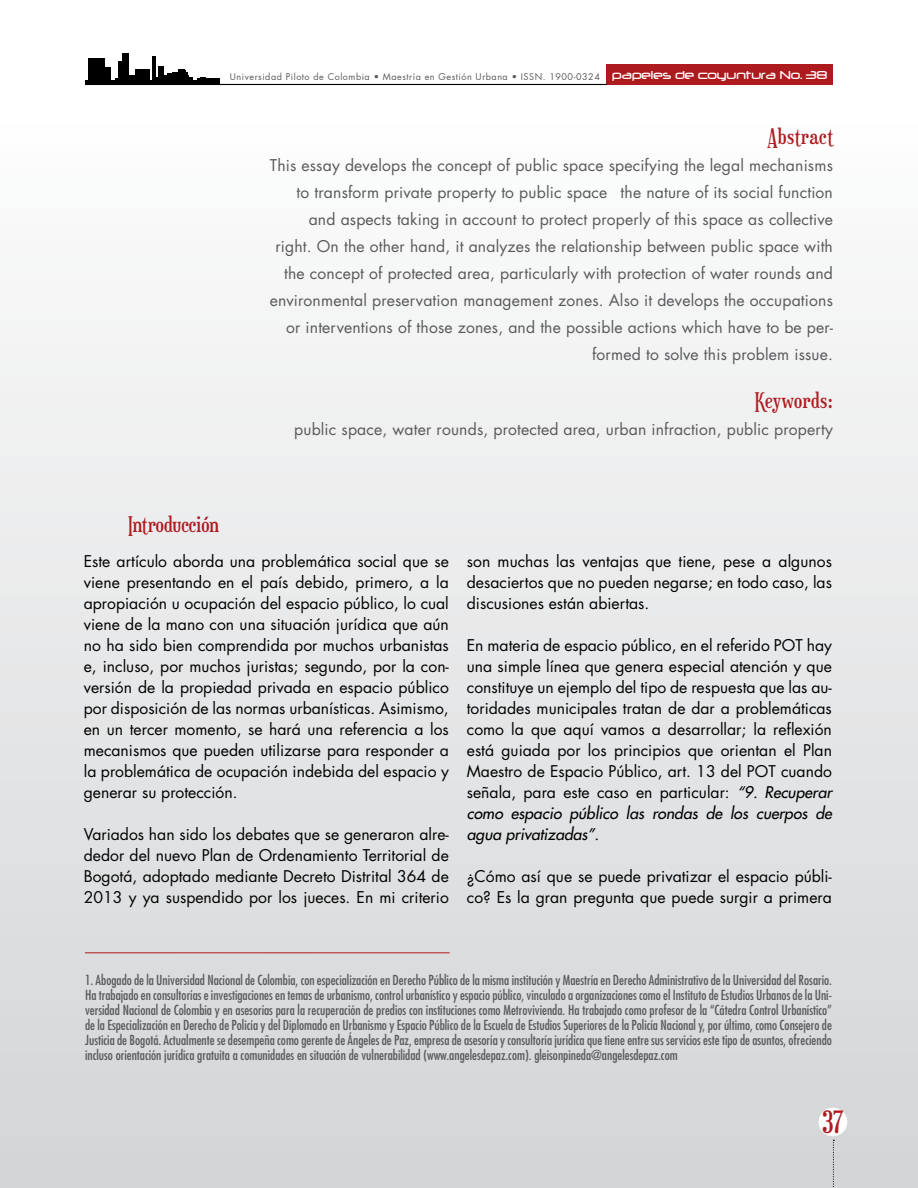
<style>
.page{position:relative;width:918px;height:1188px;background:#fff}
.page>*{position:absolute;margin:0;border:0;box-sizing:border-box;transform-origin:0 0}
.t1{font:30px "Euphorigenic";color:#ae1b1f}
.t2{font:21px "Euphorigenic";letter-spacing:.025em;color:#ae1b1f}
.t3{font:21px "Euphorigenic";letter-spacing:.005em;color:#ae1b1f}
.t4{font:15.75px/21px "Futura Std";color:#000;text-align:justify}
.t5{font:15.75px/27px "Futura Std";letter-spacing:.01em;color:#58595b;text-align:right}
.t6{font:condensed 13.5px/15px "Futura Std";color:#58595b;text-align:justify}
.t7{font:13.5px "Neuropol";color:#fff}
.t8{font:9px "Futura Std";letter-spacing:.06em;color:#58595b}
.s1{font-weight:500;font-style:italic}
</style>
<div class="page">
<div style="left:0;top:0;width:918px;height:1188px;background:linear-gradient(to bottom,#fff,#d3d4d6)"></div>
<div style="left:607px;top:65px;width:226px;height:20px;background:#ae1b1f"></div>
<hr style="left:85px;top:84px;width:522px;height:1px;background:#000">
<div style="left:819px;top:1108px;width:28px;height:28px;background:#fff;border-radius:50%"></div>
<svg style="left:833px;top:1140px;width:1px;height:48px"></svg>
<div style="left:85px;top:80px;width:134px;height:5px;background:#000"></div>
<div style="left:88px;top:58px;width:16px;height:27px;background:#000"></div>
<div style="left:104px;top:67px;width:6px;height:18px;background:#000"></div>
<div style="left:123px;top:53px;width:6px;height:32px;background:#000"></div>
<div style="left:118px;top:61px;width:6px;height:24px;background:#000"></div>
<div style="left:128px;top:76px;width:9px;height:9px;background:#000"></div>
<div style="left:135px;top:69px;width:14px;height:16px;background:#000"></div>
<hr style="left:153px;top:57px;width:3px;height:28px;background:#000">
<div style="left:159px;top:66px;width:5px;height:19px;background:#000"></div>
<div style="left:164px;top:76px;width:9px;height:9px;background:#000"></div>
<div style="left:167px;top:74px;width:8px;height:11px;background:#000"></div>
<div style="left:172px;top:72px;width:8px;height:13px;background:#000"></div>
<div style="left:178px;top:69px;width:7px;height:16px;background:#000"></div>
<hr style="left:183px;top:71px;width:3px;height:14px;background:#000">
<svg style="left:186px;top:73px;width:16px;height:7px"></svg>
<div style="left:200px;top:77px;width:6px;height:8px;background:#000"></div>
<div style="left:206px;top:79px;width:13px;height:6px;background:#000"></div>
<hr style="left:85px;top:952px;width:365px;height:1px;background:#ae1b1f">
<p class="t8" style="left:230px;top:71px;width:372px">Universidad Piloto de Colombia • Maestría en Gestión Urbana • ISSN. 1900-0324</p>
<p class="t7" style="left:612px;top:68px;width:217px">papeles de coyuntura No. 38</p>
<h2 class="t3" style="left:128px;top:512px;width:92px">Introducción</h2>
<h2 class="t2" style="left:767px;top:123px;width:67px">Abstract</h2>
<p class="t5" style="left:270px;top:152px;width:565px">This essay develops the concept of public space specifying the legal mechanisms to transform private property to public space ―the nature of its social function and aspects taking in account to protect properly of this space as collective right. On the other hand, it analyzes the relationship between public space with the concept of protected area, particularly with protection of water rounds and environmental preservation management zones. Also it develops the occupations or interventions of those zones, and the possible actions which have to be per&shy;formed to solve this problem issue.</p>
<h2 class="t2" style="left:755px;top:387px;width:80px">Keywords:</h2>
<p class="t5" style="left:294px;top:416px;width:540px">public space, water rounds, protected area, urban infraction, public property</p>
<p class="t4" style="left:84px;top:551px;width:367px">Este artículo aborda una problemática social que se viene presentando en el país debido, primero, a la apropiación u ocupación del espacio público, lo cual viene de la mano con una situación jurídica que aún no ha sido bien comprendida por muchos urbanistas e, incluso, por muchos juristas; segundo, por la con&shy;versión de la propiedad privada en espacio público por disposición de las normas urbanísticas. Asimismo, en un tercer momento, se hará una referencia a los mecanismos que pueden utilizarse para responder a la problemática de ocupación indebida del espacio y generar su protección.</p>
<p class="t4" style="left:84px;top:824px;width:367px">Variados han sido los debates que se generaron alre&shy;dedor del nuevo Plan de Ordenamiento Territorial de Bogotá, adoptado mediante Decreto Distrital 364 de 2013 y ya suspendido por los jueces. En mi criterio</p>
<p class="t4" style="left:467px;top:551px;width:367px">son muchas las ventajas que tiene, pese a algunos desaciertos que no pueden negarse; en todo caso, las discusiones están abiertas.</p>
<p class="t4" style="left:467px;top:635px;width:367px">En materia de espacio público, en el referido POT hay una simple línea que genera especial atención y que constituye un ejemplo del tipo de respuesta que las au&shy;toridades municipales tratan de dar a problemáticas como la que aquí vamos a desarrollar; la reflexión está guiada por los principios que orientan el Plan Maestro de Espacio Público, art. 13 del POT cuando señala, para este caso en particular: <span class="s1">“9. Recuperar como espacio público las rondas de los cuerpos de agua privatizadas”.</span></p>
<p class="t4" style="left:467px;top:865px;width:367px">¿Cómo así que se puede privatizar el espacio públi&shy;co? Es la gran pregunta que puede surgir a primera</p>
<p class="t6" style="left:85px;top:973px;width:749px">1. Abogado de la Universidad Nacional de Colombia, con especialización en Derecho Público de la misma institución y Maestría en Derecho Administrativo de la Universidad del Rosario.<br>Ha trabajado en consultorías e investigaciones en temas de urbanismo, control urbanístico y espacio público, vinculado a organizaciones como el Instituto de Estudios Urbanos de la Uni&shy;versidad Nacional de Colombia y en asesorías para la recuperación de predios con instituciones como Metrovivienda. Ha trabajado como profesor de la “Cátedra Control Urbanístico” de la Especialización en Derecho de Policía y del Diplomado en Urbanismo y Espacio Público de la Escuela de Estudios Superiores de la Policía Nacional y, por último, como Consejero de Justicia de Bogotá. Actualmente se desempeña como gerente de Ángeles de Paz, empresa de asesoría y consultoría jurídica que tiene entre sus servicios este tipo de asuntos, ofreciendo incluso orientación jurídica gratuita a comunidades en situación de vulnerabilidad (www.angelesdepaz.com). gleisonpineda@angelesdepaz.com</p>
<h1 class="t1" style="left:822px;top:1104px;width:23px">37</h1>
</div>
